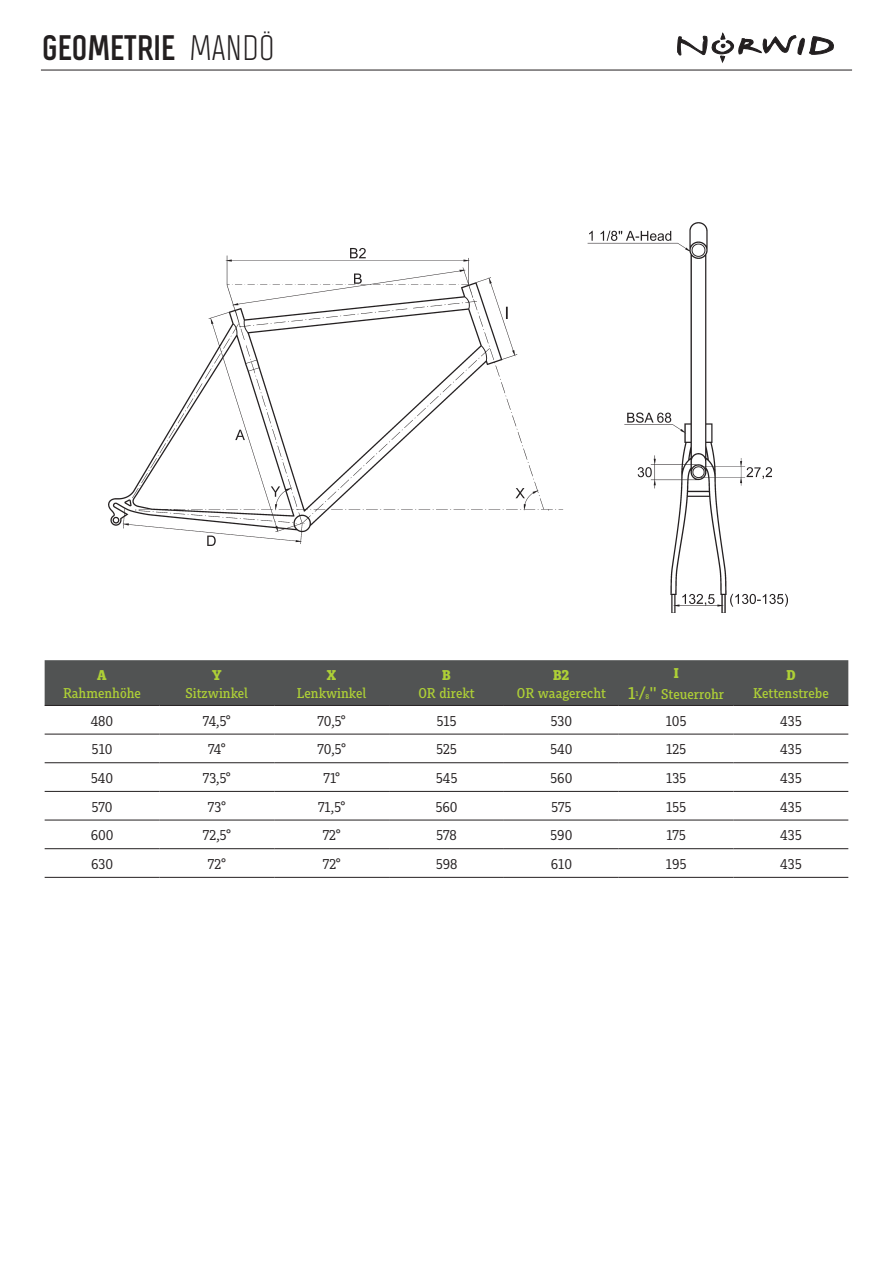
<style>
.page{position:relative;width:893px;height:1263px;background:#fff}
.page>*{position:absolute;margin:0;border:0;box-sizing:border-box;transform-origin:0 0}
.t1{font:700 34.5px "Alasar";color:#231f20}
.t2{font:500 18px "Muriza Basic";color:#aed036}
.t3{font:15px "Muriza Basic";color:#231f20}
.t4{font:500 15px "Muriza Basic";color:#aed036}
.t5{font:800 15px "Muriza Basic";color:#aed036}
.t6{font:500 7.5px "Muriza Basic";color:#aed036}
.s1{font-weight:300}
.s2{font-size:18px}
</style>
<div class="page">
<img style="left:108px;top:222px;width:680px;height:391px">
<div style="left:45px;top:660px;width:803px;height:45px;background:#515353"></div>
<hr style="left:45px;top:705px;width:114px;height:1px;background:#231f20">
<hr style="left:159px;top:705px;width:115px;height:1px;background:#231f20">
<hr style="left:274px;top:705px;width:115px;height:1px;background:#231f20">
<hr style="left:389px;top:705px;width:115px;height:1px;background:#231f20">
<hr style="left:504px;top:705px;width:115px;height:1px;background:#231f20">
<hr style="left:619px;top:705px;width:114px;height:1px;background:#231f20">
<hr style="left:733px;top:705px;width:115px;height:1px;background:#231f20">
<hr style="left:45px;top:734px;width:114px;height:1px;background:#231f20">
<hr style="left:159px;top:734px;width:115px;height:1px;background:#231f20">
<hr style="left:274px;top:734px;width:115px;height:1px;background:#231f20">
<hr style="left:389px;top:734px;width:115px;height:1px;background:#231f20">
<hr style="left:504px;top:734px;width:115px;height:1px;background:#231f20">
<hr style="left:619px;top:734px;width:114px;height:1px;background:#231f20">
<hr style="left:733px;top:734px;width:115px;height:1px;background:#231f20">
<hr style="left:45px;top:762px;width:114px;height:1px;background:#231f20">
<hr style="left:159px;top:762px;width:115px;height:1px;background:#231f20">
<hr style="left:274px;top:762px;width:115px;height:1px;background:#231f20">
<hr style="left:389px;top:762px;width:115px;height:1px;background:#231f20">
<hr style="left:504px;top:762px;width:115px;height:1px;background:#231f20">
<hr style="left:619px;top:762px;width:114px;height:1px;background:#231f20">
<hr style="left:733px;top:762px;width:115px;height:1px;background:#231f20">
<hr style="left:45px;top:791px;width:114px;height:1px;background:#231f20">
<hr style="left:159px;top:791px;width:115px;height:1px;background:#231f20">
<hr style="left:274px;top:791px;width:115px;height:1px;background:#231f20">
<hr style="left:389px;top:791px;width:115px;height:1px;background:#231f20">
<hr style="left:504px;top:791px;width:115px;height:1px;background:#231f20">
<hr style="left:619px;top:791px;width:114px;height:1px;background:#231f20">
<hr style="left:733px;top:791px;width:115px;height:1px;background:#231f20">
<hr style="left:45px;top:820px;width:114px;height:1px;background:#231f20">
<hr style="left:159px;top:820px;width:115px;height:1px;background:#231f20">
<hr style="left:274px;top:820px;width:115px;height:1px;background:#231f20">
<hr style="left:389px;top:820px;width:115px;height:1px;background:#231f20">
<hr style="left:504px;top:820px;width:115px;height:1px;background:#231f20">
<hr style="left:619px;top:820px;width:114px;height:1px;background:#231f20">
<hr style="left:733px;top:820px;width:115px;height:1px;background:#231f20">
<hr style="left:45px;top:848px;width:114px;height:1px;background:#231f20">
<hr style="left:159px;top:848px;width:115px;height:1px;background:#231f20">
<hr style="left:274px;top:848px;width:115px;height:1px;background:#231f20">
<hr style="left:389px;top:848px;width:115px;height:1px;background:#231f20">
<hr style="left:504px;top:848px;width:115px;height:1px;background:#231f20">
<hr style="left:619px;top:848px;width:114px;height:1px;background:#231f20">
<hr style="left:733px;top:848px;width:115px;height:1px;background:#231f20">
<hr style="left:45px;top:877px;width:114px;height:1px;background:#231f20">
<hr style="left:159px;top:877px;width:115px;height:1px;background:#231f20">
<hr style="left:274px;top:877px;width:115px;height:1px;background:#231f20">
<hr style="left:389px;top:877px;width:115px;height:1px;background:#231f20">
<hr style="left:504px;top:877px;width:115px;height:1px;background:#231f20">
<hr style="left:619px;top:877px;width:114px;height:1px;background:#231f20">
<hr style="left:733px;top:877px;width:115px;height:1px;background:#231f20">
<hr style="left:41px;top:70px;width:811px;height:1px;background:#231f20">
<svg style="left:677px;top:32px;width:157px;height:31px"></svg>
<h1 class="t1" style="left:45px;top:25px;width:234px">GEOMETRIE <span class="s1">MANDÖ</span></h1>
<p class="t5" style="left:97px;top:666px;width:11px">A</p>
<p class="t4" style="left:63px;top:684px;width:79px">Rahmenhöhe</p>
<p class="t5" style="left:212px;top:666px;width:11px">Y</p>
<p class="t4" style="left:185px;top:684px;width:64px">Sitzwinkel</p>
<p class="t5" style="left:327px;top:666px;width:11px">X</p>
<p class="t4" style="left:297px;top:684px;width:71px">Lenkwinkel</p>
<p class="t5" style="left:442px;top:666px;width:10px">B</p>
<p class="t4" style="left:418px;top:684px;width:58px">OR direkt</p>
<p class="t5" style="left:553px;top:666px;width:18px">B2</p>
<p class="t4" style="left:517px;top:684px;width:90px">OR waagerecht</p>
<p class="t5" style="left:674px;top:664px;width:6px">I</p>
<p class="t2" style="left:628px;top:683px;width:19px">1/</p>
<p class="t6" style="left:645px;top:693px;width:5px">8</p>
<p class="t4" style="left:649px;top:686px;width:76px"><span class="s2">"</span> Steuerrohr</p>
<p class="t6" style="left:636px;top:690px;width:5px">1</p>
<p class="t5" style="left:786px;top:666px;width:11px">D</p>
<p class="t4" style="left:753px;top:684px;width:77px">Kettenstrebe</p>
<p class="t3" style="left:91px;top:712px;width:24px">480</p>
<p class="t3" style="left:203px;top:712px;width:30px">74,5°</p>
<p class="t3" style="left:317px;top:712px;width:30px">70,5°</p>
<p class="t3" style="left:436px;top:712px;width:22px">515</p>
<p class="t3" style="left:550px;top:712px;width:23px">530</p>
<p class="t3" style="left:666px;top:712px;width:22px">105</p>
<p class="t3" style="left:780px;top:712px;width:23px">435</p>
<p class="t3" style="left:92px;top:741px;width:22px">510</p>
<p class="t3" style="left:208px;top:741px;width:19px">74°</p>
<p class="t3" style="left:317px;top:741px;width:30px">70,5°</p>
<p class="t3" style="left:436px;top:741px;width:22px">525</p>
<p class="t3" style="left:550px;top:741px;width:24px">540</p>
<p class="t3" style="left:666px;top:741px;width:22px">125</p>
<p class="t3" style="left:780px;top:741px;width:23px">435</p>
<p class="t3" style="left:91px;top:769px;width:24px">540</p>
<p class="t3" style="left:203px;top:769px;width:30px">73,5°</p>
<p class="t3" style="left:323px;top:769px;width:18px">71°</p>
<p class="t3" style="left:436px;top:769px;width:23px">545</p>
<p class="t3" style="left:550px;top:769px;width:24px">560</p>
<p class="t3" style="left:666px;top:769px;width:22px">135</p>
<p class="t3" style="left:780px;top:769px;width:23px">435</p>
<p class="t3" style="left:92px;top:798px;width:23px">570</p>
<p class="t3" style="left:208px;top:798px;width:20px">73°</p>
<p class="t3" style="left:318px;top:798px;width:29px">71,5°</p>
<p class="t3" style="left:435px;top:798px;width:24px">560</p>
<p class="t3" style="left:551px;top:798px;width:22px">575</p>
<p class="t3" style="left:666px;top:798px;width:22px">155</p>
<p class="t3" style="left:780px;top:798px;width:23px">435</p>
<p class="t3" style="left:91px;top:827px;width:24px">600</p>
<p class="t3" style="left:203px;top:827px;width:30px">72,5°</p>
<p class="t3" style="left:323px;top:827px;width:20px">72°</p>
<p class="t3" style="left:436px;top:827px;width:22px">578</p>
<p class="t3" style="left:550px;top:827px;width:24px">590</p>
<p class="t3" style="left:666px;top:827px;width:21px">175</p>
<p class="t3" style="left:780px;top:827px;width:23px">435</p>
<p class="t3" style="left:91px;top:855px;width:23px">630</p>
<p class="t3" style="left:208px;top:855px;width:20px">72°</p>
<p class="t3" style="left:323px;top:855px;width:20px">72°</p>
<p class="t3" style="left:436px;top:855px;width:23px">598</p>
<p class="t3" style="left:551px;top:855px;width:23px">610</p>
<p class="t3" style="left:666px;top:855px;width:22px">195</p>
<p class="t3" style="left:780px;top:855px;width:23px">435</p>
</div>
